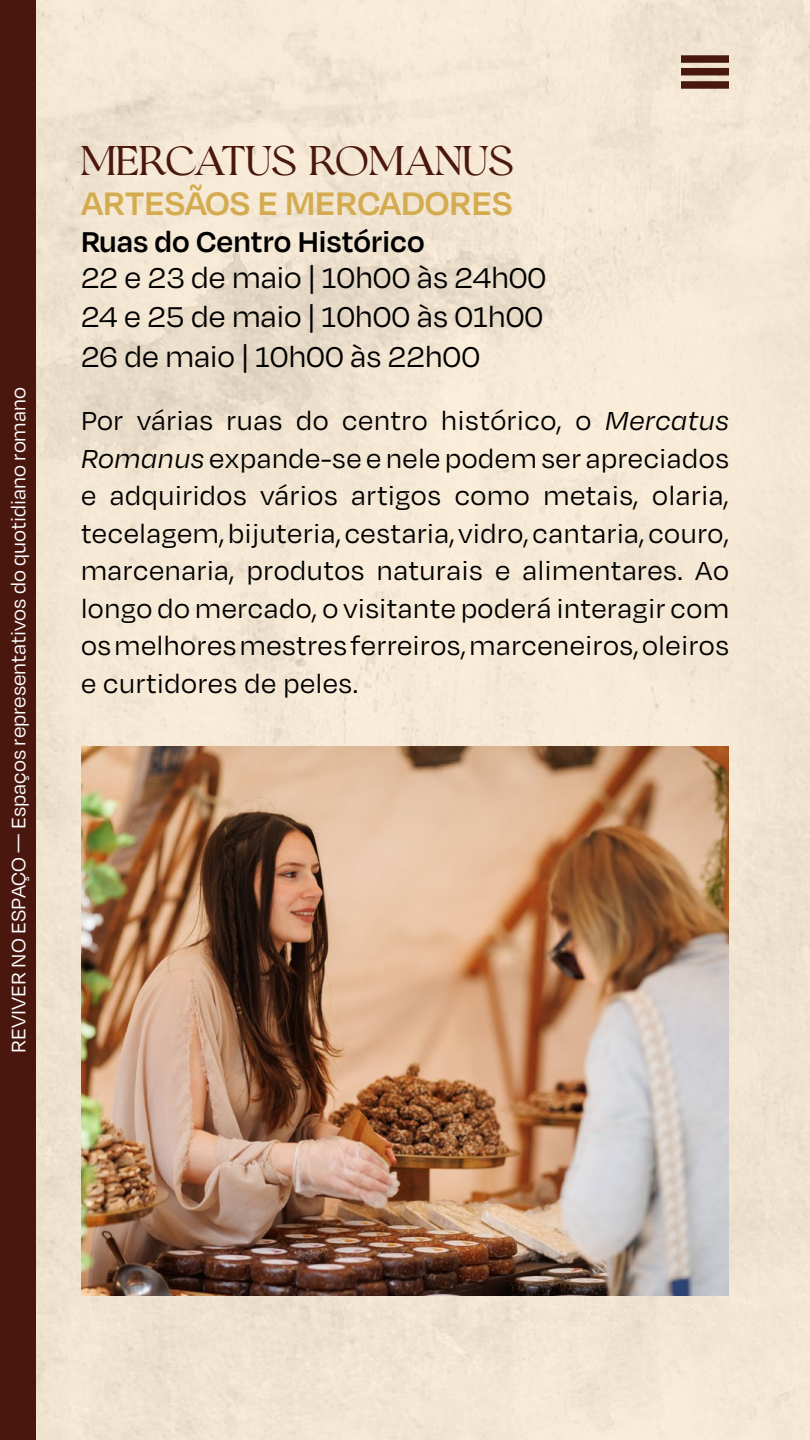
<style>
.page{position:relative;width:810px;height:1440px;background:#fff}
.page>*{position:absolute;margin:0;border:0;box-sizing:border-box;transform-origin:0 0}
.t1{font:41.25px "Romans Story";color:#4a170f}
.t2{font:600 37.5px "Degular";color:#d4ab4f}
.t3{font:33px/39.6px "Degular";color:#000;text-align:justify}
.t4{font:600 33px "Degular";color:#000}
.t5{font:30px/37.5px "Degular";letter-spacing:.02em;color:#000;text-align:justify}
.t6{font:22.5px "Degular";color:#fff}
.s1{font-style:italic}
</style>
<div class="page">
<img style="left:81px;top:746px;width:648px;height:550px">
<div style="left:681px;top:55px;width:48px;height:8px;background:#4a170f"></div>
<div style="left:681px;top:68px;width:48px;height:7px;background:#4a170f"></div>
<div style="left:681px;top:81px;width:48px;height:8px;background:#4a170f"></div>
<div style="left:0;top:0;width:36px;height:1440px;background:#4a170f"></div>
<p class="t6" style="left:5px;top:1053px;width:667px;rotate:-90deg">REVIVER NO ESPAÇO — Espaços representativos do quotidiano romano</p>
<h1 class="t1" style="left:81px;top:137px;width:434px">MERCATUS ROMANUS</h1>
<p class="t2" style="left:81px;top:180px;width:434px">ARTESÃOS E MERCADORES</p>
<p class="t4" style="left:81px;top:221px;width:345px">Ruas do Centro Histórico</p>
<p class="t3" style="left:81px;top:256px;width:467px">22 e 23 de maio | 10h00 às 24h00<br>24 e 25 de maio | 10h00 às 01h00<br>26 de maio | 10h00 às 22h00</p>
<p class="t5" style="left:81px;top:401px;width:650px">Por várias ruas do centro histórico, o <span class="s1">Mercatus Romanus</span> expande-se e nele podem ser apreciados e adquiridos vários artigos como metais, olaria, tecelagem, bijuteria, cestaria, vidro, cantaria, couro, marcenaria, produtos naturais e alimentares. Ao longo do mercado, o visitante poderá interagir com os melhores mestres ferreiros, marceneiros, oleiros e curtidores de peles.</p>
</div>
